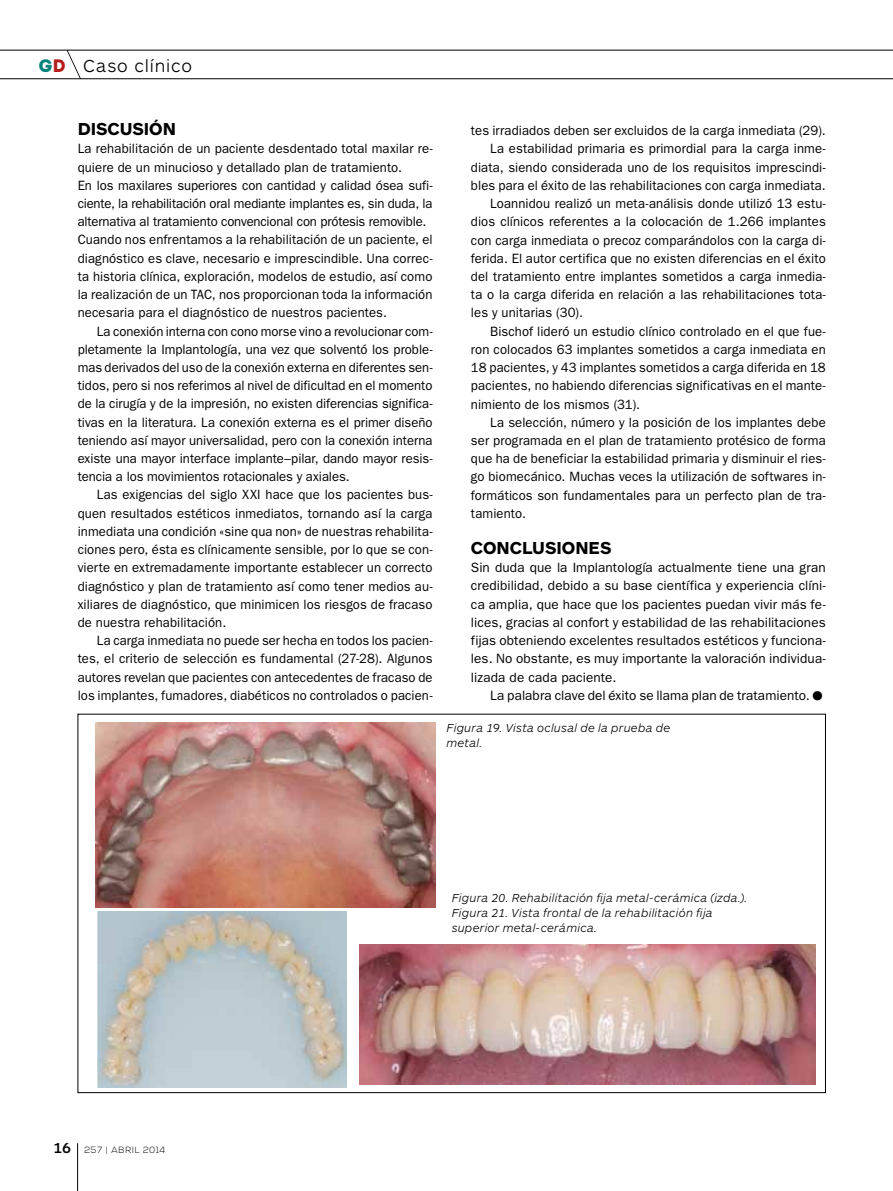
<style>
.page{position:relative;width:893px;height:1191px;background:#fff}
.page>*{position:absolute;margin:0;border:0;box-sizing:border-box;transform-origin:0 0}
.t1{font:700 18px "ARS Maquette Pro";color:#000}
.t2{font:300 18px "ARS Maquette Pro";letter-spacing:.045em;color:#000}
.t3{font:13.5px/18.1px "ITC Franklin Gothic Std";letter-spacing:.005em;color:#000;text-align:justify}
.t4{font:italic 300 12px/15px "ARS Maquette Pro";letter-spacing:.015em;color:#000}
.t5{font:300 9px "Nexa";letter-spacing:.075em;color:#000}
.s1{font-family:"Intro";font-weight:400;color:#00827c}
.s2{font-family:"Intro";font-weight:400;color:#b41c1d}
.s3{font-family:"ITC Franklin Gothic Std Hvy";font-size:27px}
.s4{font-family:"ARS Maquette Pro";font-weight:500;font-size:15px}
</style>
<div class="page">
<hr style="left:77px;top:1143px;width:1px;height:48px;background:#000">
<svg style="left:0;top:50px;width:893px;height:29px"></svg>
<img style="left:96px;top:722px;width:339px;height:185px">
<img style="left:97px;top:911px;width:249px;height:176px">
<img style="left:360px;top:944px;width:455px;height:140px">
<h1 class="t2" style="left:38px;top:54px;width:155px"><span class="s1">g</span><span class="s2">d</span> Caso clínico</h1>
<h1 class="t1" style="left:78px;top:117px;width:77px">DISCUSIÓN</h1>
<p class="t3" style="left:78px;top:140px;width:356px;text-align:left">La rehabilitación de un paciente desdentado total maxilar re&shy;quiere de un minucioso y detallado plan de tratamiento.<br>En los maxilares superiores con cantidad y calidad ósea sufi&shy;ciente, la rehabilitación oral mediante implantes es, sin duda, la alternativa al tratamiento convencional con prótesis removible.<br>Cuando nos enfrentamos a la rehabilitación de un paciente, el diagnóstico es clave, necesario e imprescindible. Una correc&shy;ta historia clínica, exploración, modelos de estudio, así como la realización de un TAC, nos proporcionan toda la información necesaria para el diagnóstico de nuestros pacientes.</p>
<p class="t3" style="left:78px;top:322px;width:356px;text-indent:19px">La conexión interna con cono morse vino a revolucionar com&shy;pletamente la Implantología, una vez que solventó los proble&shy;mas derivados del uso de la conexión externa en diferentes sen&shy;tidos, pero si nos referimos al nivel de dificultad en el momento de la cirugía y de la impresión, no existen diferencias significa&shy;tivas en la literatura. La conexión externa es el primer diseño teniendo así mayor universalidad, pero con la conexión interna existe una mayor interface implante–pilar, dando mayor resis&shy;tencia a los movimientos rotacionales y axiales.</p>
<p class="t3" style="left:78px;top:486px;width:356px;text-indent:19px">Las exigencias del siglo XXI hace que los pacientes bus&shy;quen resultados estéticos inmediatos, tornando así la carga inmediata una condición «sine qua non» de nuestras rehabilita&shy;ciones pero, ésta es clínicamente sensible, por lo que se con&shy;vierte en extremadamente importante establecer un correcto diagnóstico y plan de tratamiento así como tener medios au&shy;xiliares de diagnóstico, que minimicen los riesgos de fracaso de nuestra rehabilitación.</p>
<p class="t3" style="left:78px;top:631px;width:356px;text-indent:19px">La carga inmediata no puede ser hecha en todos los pacien&shy;tes, el criterio de selección es fundamental (27-28). Algunos autores revelan que pacientes con antecedentes de fracaso de los implantes, fumadores, diabéticos no controlados o pacien-</p>
<p class="t3" style="left:471px;top:122px;width:356px">tes irradiados deben ser excluidos de la carga inmediata (29).</p>
<p class="t3" style="left:490px;top:140px;width:337px">La estabilidad primaria es primordial para la carga inme-</p>
<p class="t3" style="left:471px;top:158px;width:356px">diata, siendo considerada uno de los requisitos imprescindi-</p>
<p class="t3" style="left:471px;top:176px;width:356px">bles para el éxito de las rehabilitaciones con carga inmediata.</p>
<p class="t3" style="left:490px;top:195px;width:337px">Loannidou realizó un meta-análisis donde utilizó 13 estu-</p>
<p class="t3" style="left:471px;top:213px;width:356px">dios clínicos referentes a la colocación de 1.266 implantes</p>
<p class="t3" style="left:471px;top:231px;width:356px">con carga inmediata o precoz comparándolos con la carga di-</p>
<p class="t3" style="left:471px;top:249px;width:356px">ferida. El autor certifica que no existen diferencias en el éxito</p>
<p class="t3" style="left:471px;top:267px;width:356px">del tratamiento entre implantes sometidos a carga inmedia-</p>
<p class="t3" style="left:471px;top:286px;width:356px">ta o la carga diferida en relación a las rehabilitaciones tota-</p>
<p class="t3" style="left:471px;top:304px;width:114px">les y unitarias (30).</p>
<p class="t3" style="left:490px;top:322px;width:337px">Bischof lideró un estudio clínico controlado en el que fue-</p>
<p class="t3" style="left:471px;top:340px;width:356px">ron colocados 63 implantes sometidos a carga inmediata en</p>
<p class="t3" style="left:471px;top:358px;width:356px">18 pacientes, y 43 implantes sometidos a carga diferida en 18</p>
<p class="t3" style="left:471px;top:377px;width:356px">pacientes, no habiendo diferencias significativas en el mante-</p>
<p class="t3" style="left:471px;top:395px;width:171px">nimiento de los mismos (31).</p>
<p class="t3" style="left:490px;top:413px;width:337px">La selección, número y la posición de los implantes debe</p>
<p class="t3" style="left:471px;top:431px;width:356px">ser programada en el plan de tratamiento protésico de forma</p>
<p class="t3" style="left:471px;top:449px;width:356px">que ha de beneficiar la estabilidad primaria y disminuir el ries-</p>
<p class="t3" style="left:471px;top:468px;width:356px">go biomecánico. Muchas veces la utilización de softwares in-</p>
<p class="t3" style="left:471px;top:486px;width:356px">formáticos son fundamentales para un perfecto plan de tra-</p>
<p class="t3" style="left:471px;top:504px;width:57px">tamiento.</p>
<h1 class="t1" style="left:471px;top:536px;width:26px">CONCLU</h1>
<h1 class="t1" style="left:545px;top:536px;width:68px">SION ES</h1>
<p class="t3" style="left:471px;top:558px;width:356px">Sin duda que la Implantología actualmente tiene una gran credibilidad, debido a su base científica y experiencia clíni&shy;ca amplia, que hace que los pacientes puedan vivir más fe&shy;lices, gracias al confort y estabilidad de las rehabilitaciones fijas obteniendo excelentes resultados estéticos y funciona&shy;les. No obstante, es muy importante la valoración individua&shy;lizada de cada paciente.</p>
<p class="t3" style="left:490px;top:686px;width:337px">La palabra clave del éxito se llama plan de tratamiento. <span class="s3">•</span></p>
<p class="t4" style="left:446px;top:719px;width:225px">Figura 19. Vista oclusal de la prueba de metal.</p>
<p class="t4" style="left:452px;top:889px;width:297px">Figura 20. Rehabilitación fija metal-cerámica (izda.).<br>Figura 21. Vista frontal de la rehabilitación fija superior metal-cerámica.</p>
<p class="t5" style="left:54px;top:1144px;width:113px"><span class="s4">16</span> 257 | abril 2014</p>
</div>
